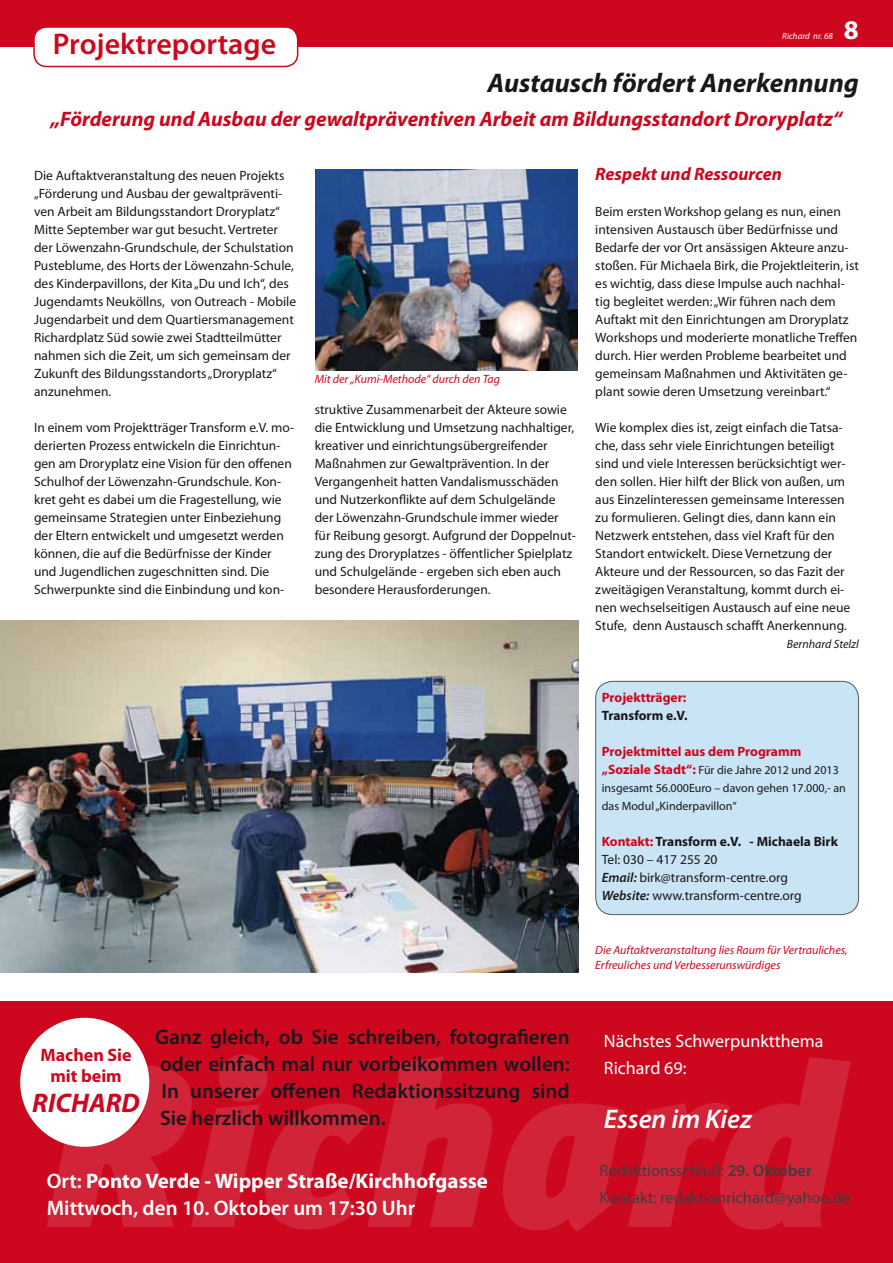
<style>
.page{position:relative;width:893px;height:1263px;background:#fff}
.page>*{position:absolute;margin:0;border:0;box-sizing:border-box;transform-origin:0 0}
.t1{font:600 30px "Myriad Pro";color:#cd071e}
.t2{font:italic 700 27px "Myriad Pro";color:#1a171c}
.t3{font:italic 600 27px "Myriad Pro";color:#fff}
.t4{font:italic 700 27px "Myriad Pro";color:#cd071e}
.t5{font:700 27px "Myriad Pro";color:#fff}
.t6{font:600 21px/27px "Myriad Pro";color:#1a171c;text-align:justify}
.t7{font:italic 700 21px "Myriad Pro";color:#cd071e}
.t8{font:700 21px/27px "Myriad Pro";color:#fff}
.t9{font:18px/27px "Myriad Pro";color:#fff}
.t10{font:italic 700 18px "Myriad Pro";color:#cd071e}
.t11{font:700 18px/21px "Myriad Pro";color:#cd071e;text-align:center}
.t12{font:16.5px/27px "Myriad Pro";color:#3e3d40}
.t13{font:13.5px/18px "Myriad Pro";color:#1a171c}
.t14{font:700 13.5px "Myriad Pro";color:#cd071e}
.t15{font:700 13.5px "Myriad Pro";color:#1a171c}
.t16{font:italic 12px/15px "Myriad Pro";color:#cd071e}
.t17{font:12px/18px "Myriad Pro";color:#1a171c}
.t18{font:italic 12px "Myriad Pro";color:#1a171c}
.t19{font:italic 9px "Myriad Pro";color:#fff}
.s1{font-weight:700;font-size:13.5px;color:#cd071e}
.s2{font-weight:700;color:#cd071e}
.s3{font-weight:700}
.s4{font-weight:600;font-style:italic}
.s5{font-weight:600}
</style>
<div class="page">
<div style="left:0;top:0;width:893px;height:47px;background:#cd071e"></div>
<div style="left:0;top:1002px;width:893px;height:261px;background:#cd071e"></div>
<div style="left:34px;top:27px;width:264px;height:40px;background:#fff;border-radius:13px"></div>
<div style="left:33px;top:26px;width:265px;height:41px;border:2px solid #cd071e;border-radius:13px"></div>
<div style="left:20px;top:1018px;width:129px;height:129px;background:#fff;border-radius:50%"></div>
<svg style="left:45px;top:1053px;width:806px;height:179px"></svg>
<div style="left:596px;top:681px;width:263px;height:234px;background:#c9e4f5;border-radius:17px"></div>
<div style="left:595px;top:681px;width:264px;height:234px;border:1px solid #58585a;border-radius:17px"></div>
<img style="left:0;top:621px;width:578px;height:351px">
<img style="left:315px;top:170px;width:263px;height:200px">
<h1 class="t1" style="left:53px;top:25px;width:225px">Projektreportage</h1>
<p class="t19" style="left:782px;top:31px;width:52px">Richard nr. 68</p>
<h2 class="t5" style="left:844px;top:13px;width:16px">8</h2>
<h2 class="t2" style="left:487px;top:66px;width:373px">Austausch fördert Anerkennung</h2>
<h3 class="t7" style="left:51px;top:105px;width:793px">„Förderung und Ausbau der gewaltpräventiven Arbeit am Bildungsstandort Droryplatz“</h3>
<p class="t13" style="left:34px;top:166px;width:264px">Die Auftaktveranstaltung des neuen Projekts „Förderung und Ausbau der gewaltpräventi&shy;ven Arbeit am Bildungsstandort Droryplatz“ Mitte September war gut besucht. Vertreter der Löwenzahn-Grundschule, der Schulstation Pusteblume, des Horts der Löwenzahn-Schule, des Kinderpavillons, der Kita „Du und Ich“, des Jugendamts Neuköllns, von Outreach - Mobile Jugendarbeit und dem Quartiersmanagement Richardplatz Süd sowie zwei Stadtteilmütter nahmen sich die Zeit, um sich gemeinsam der Zukunft des Bildungsstandorts „Droryplatz“ anzunehmen.</p>
<p class="t13" style="left:34px;top:418px;width:262px">In einem vom Projektträger Transform e.V. mo&shy;derierten Prozess entwickeln die Einrichtun&shy;gen am Droryplatz eine Vision für den offenen Schulhof der Löwenzahn-Grundschule. Kon&shy;kret geht es dabei um die Fragestellung, wie gemeinsame Strategien unter Einbeziehung der Eltern entwickelt und umgesetzt werden können, die auf die Bedürfnisse der Kinder und Jugendlichen zugeschnitten sind. Die Schwerpunkte sind die Einbindung und kon-</p>
<p class="t16" style="left:315px;top:371px;width:187px">Mit der „Kumi-Methode“ durch den Tag</p>
<p class="t13" style="left:315px;top:400px;width:263px">struktive Zusammenarbeit der Akteure sowie die Entwicklung und Umsetzung nachhaltiger, kreativer und einrichtungsübergreifender Maßnahmen zur Gewaltprävention. In der Vergangenheit hatten Vandalismusschäden und Nutzerkonflikte auf dem Schulgelände der Löwenzahn-Grundschule immer wieder für Reibung gesorgt. Aufgrund der Doppelnut&shy;zung des Droryplatzes - öffentlicher Spielplatz und Schulgelände - ergeben sich eben auch besondere Herausforderungen.</p>
<h3 class="t10" style="left:595px;top:162px;width:188px">Respekt und Ressourcen</h3>
<p class="t13" style="left:595px;top:202px;width:265px">Beim ersten Workshop gelang es nun, einen intensiven Austausch über Bedürfnisse und Bedarfe der vor Ort ansässigen Akteure anzu&shy;stoßen. Für Michaela Birk, die Projektleiterin, ist es wichtig, dass diese Impulse auch nachhal&shy;tig begleitet werden: „Wir führen nach dem Auftakt mit den Einrichtungen am Droryplatz Workshops und moderierte monatliche Treffen durch. Hier werden Probleme bearbeitet und gemeinsam Maßnahmen und Aktivitäten ge&shy;plant sowie deren Umsetzung vereinbart.“</p>
<p class="t13" style="left:595px;top:418px;width:256px">Wie komplex dies ist, zeigt einfach die Tatsa&shy;che, dass sehr viele Einrichtungen beteiligt sind und viele Interessen berücksichtigt wer&shy;den sollen. Hier hilft der Blick von außen, um aus Einzelinteressen gemeinsame Interessen zu formulieren. Gelingt dies, dann kann ein Netzwerk entstehen, dass viel Kraft für den Standort entwickelt. Diese Vernetzung der Akteure und der Ressourcen, so das Fazit der zweitägigen Veranstaltung, kommt durch ei&shy;nen wechselseitigen Austausch auf eine neue Stufe, denn Austausch schafft Anerkennung.</p>
<p class="t18" style="left:787px;top:637px;width:74px">Bernhard Stelzl</p>
<p class="t14" style="left:602px;top:689px;width:86px">Projektträger:</p>
<p class="t15" style="left:602px;top:707px;width:87px">Transform e.V.</p>
<p class="t14" style="left:602px;top:743px;width:201px">Projektmittel aus dem Programm</p>
<p class="t17" style="left:602px;top:761px;width:246px"><span class="s1">„Soziale Stadt“:</span> Für die Jahre 2012 und 2013 insgesamt 56.000Euro – davon gehen 17.000,- an das Modul „Kinderpavillon“</p>
<p class="t13" style="left:602px;top:832px;width:238px"><span class="s2">Kontakt:</span> <span class="s3">Transform e.V. - Michaela Birk </span>Tel: 030 – 417 255 20<br><span class="s4">Email:</span> birk@transform-centre.org <span class="s4">Website:</span> www.transform-centre.org</p>
<p class="t16" style="left:595px;top:942px;width:254px">Die Auftaktveranstaltung lies Raum für Vertrauliches,<br>Erfreuliches und Verbesserunswürdiges</p>
<h3 class="t11" style="left:40px;top:1044px;width:93px">Machen Sie mit beim</h3>
<h2 class="t4" style="left:32px;top:1085px;width:109px">RICHARD</h2>
<h3 class="t6" style="left:155px;top:1023px;width:416px">Ganz gleich, ob Sie schreiben, fotografieren oder einfach mal nur vorbeikommen wollen:<br>In unserer offenen Redaktionssitzung sind Sie herzlich willkommen.</h3>
<h3 class="t8" style="left:47px;top:1167px;width:443px"><span class="s5">Ort:</span> Ponto Verde - Wipper Straße/Kirchhofgasse<br><span class="s5">Mittwoch, den 10. Oktober um 17:30 Uhr</span></h3>
<h3 class="t9" style="left:604px;top:1027px;width:221px">Nächstes Schwerpunktthema<br>Richard 69:</h3>
<h2 class="t3" style="left:604px;top:1101px;width:149px">Essen im Kiez</h2>
<p class="t12" style="left:600px;top:1156px;width:252px">Redaktionsschluß: <span class="s5">29. Oktober<br></span>Kontakt: redaktionrichard@yahoo.de</p>
</div>
